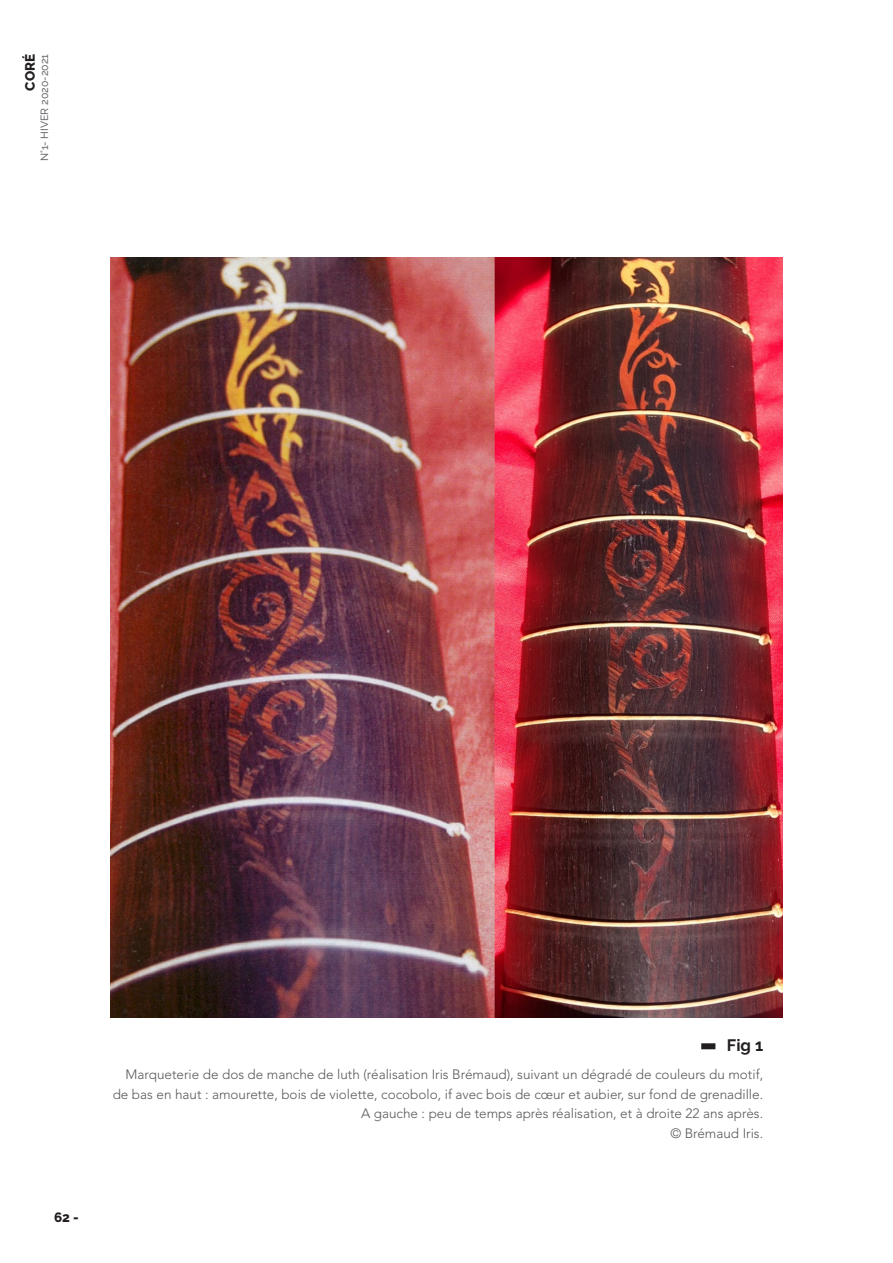
<style>
.page{position:relative;width:893px;height:1263px;background:#fff}
.page>*{position:absolute;margin:0;border:0;box-sizing:border-box;transform-origin:0 0}
.t1{font:700 16.5px "Raleway";color:#231f20}
.t2{font:300 13.5px/19.5px "Avenir LT Std";color:#57585a;text-align:right}
.t3{font:800 13.5px "Raleway";color:#231f20}
.t4{font:500 10.5px "Raleway";color:#6c6d70}
</style>
<div class="page">
<img style="left:111px;top:258px;width:671px;height:759px">
<div style="left:704px;top:1043px;width:8px;height:6px;background:#231f20"></div>
<p class="t3" style="left:23px;top:91px;width:38px;rotate:-90deg">CORÉ</p>
<p class="t4" style="left:38px;top:161px;width:109px;rotate:-90deg">N°1- HIVER 2020-2021</p>
<p class="t3" style="left:54px;top:1209px;width:26px">62 -</p>
<p class="t1" style="left:727px;top:1036px;width:38px">Fig 1</p>
<p class="t2" style="left:113px;top:1065px;width:652px">Marqueterie de dos de manche de luth (réalisation Iris Brémaud), suivant un dégradé de couleurs du motif, de bas en haut : amourette, bois de violette, cocobolo, if avec bois de cœur et aubier, sur fond de grenadille.<br>A gauche : peu de temps après réalisation, et à droite 22 ans après.<br>© Brémaud Iris.</p>
</div>
